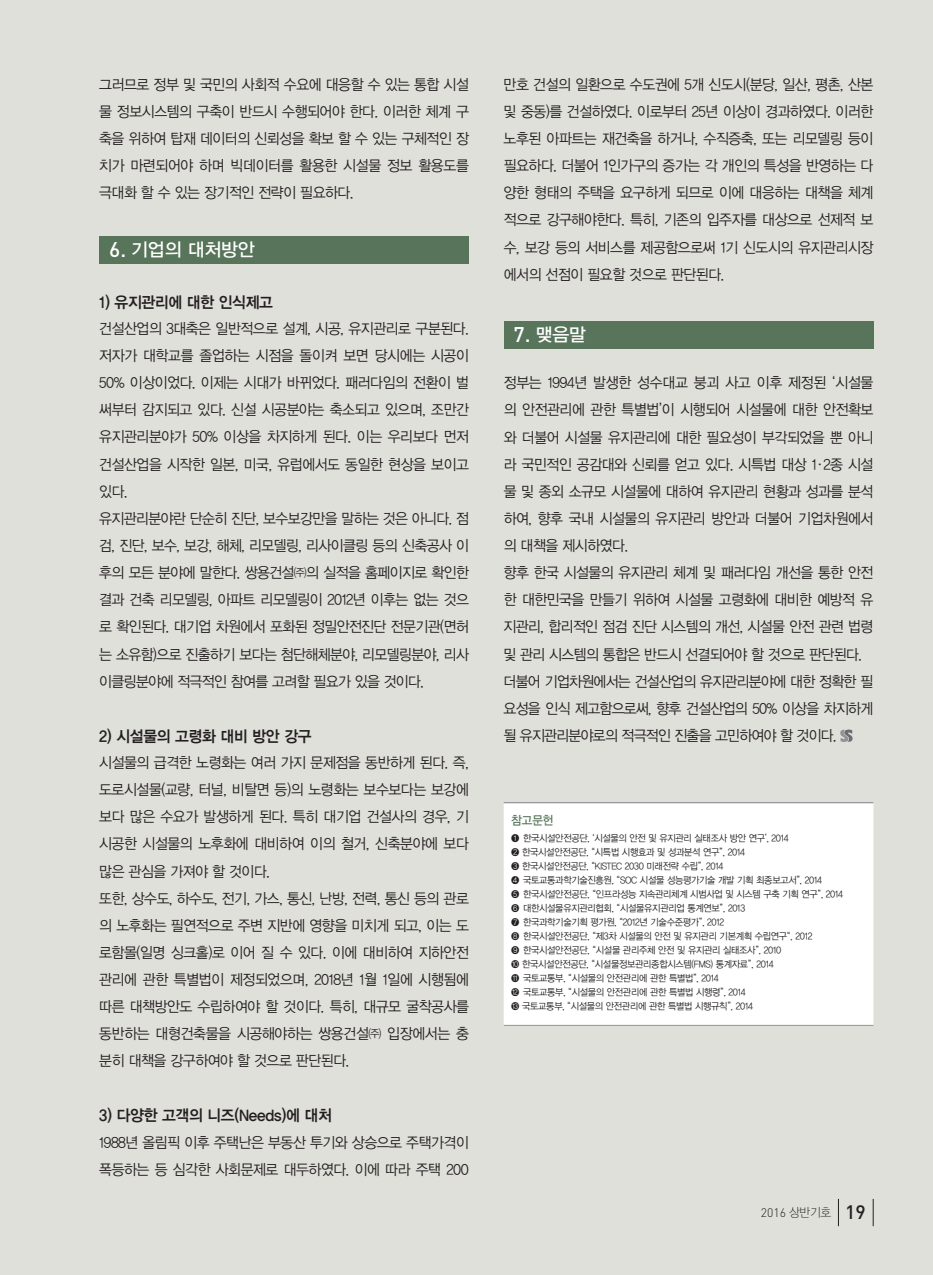
<style>
.page{position:relative;width:933px;height:1275px;background:#e0e0da}
.page>*{position:absolute;margin:0;border:0;box-sizing:border-box;transform-origin:0 0}
.t1{font:18.38px "YDVYGO13";letter-spacing:-.01em;color:#fff}
.t2{font:15.75px "YDVYGO14";letter-spacing:-.02em;color:#231f20;scale:.95 1}
.t3{font:14.88px/27.1px "YDVYGO12";letter-spacing:-.03em;color:#231f20;scale:.94 1}
.t4{font:300 12.25px "DIN";color:#231f20}
.t5{font:12.25px "YDVYGO13";color:#58745a;scale:.94 1}
.t6{font:9.62px/14px "YDVYGO12";letter-spacing:-.03em;color:#231f20;scale:.94 1}
.s1{font-family:"DIN";font-weight:500;font-size:21px}
.s2{font-size:8.75px}
.s3{font-family:"YDVYGO11";font-weight:400}
.s4{font-weight:500;font-size:19.25px}
</style>
<div class="page">
<svg style="left:838px;top:1199px;width:1px;height:27px"></svg>
<svg style="left:873px;top:1199px;width:1px;height:27px"></svg>
<svg style="left:840px;top:729px;width:13px;height:13px"></svg>
<div style="left:504px;top:804px;width:369px;height:221px;background:#fff"></div>
<hr style="left:504px;top:802px;width:369px;height:1px;background:#939598">
<hr style="left:504px;top:1025px;width:369px;height:1px;background:#939598">
<div style="left:99px;top:236px;width:370px;height:27px;background:#58745a"></div>
<div style="left:504px;top:321px;width:369px;height:27px;background:#58745a"></div>
<p class="t3" style="left:99px;top:71px;width:395px;text-align:justify">그러므로 정부 및 국민의 사회적 수요에 대응할 수 있는 통합 시설 물 정보시스템의 구축이 반드시 수행되어야 한다. 이러한 체계 구 축을 위하여 탑재 데이터의 신뢰성을 확보 할 수 있는 구체적인 장 치가 마련되어야 하며 빅데이터를 활용한 시설물 정보 활용도를 극대화 할 수 있는 장기적인 전략이 필요하다.</p>
<p class="t1" style="left:109px;top:239px;width:147px"><span class="s1">6.</span> 기업의 대처방안</p>
<p class="t2" style="left:99px;top:293px;width:184px">1) 유지관리에 대한 인식제고</p>
<p class="t3" style="left:99px;top:315px;width:395px">건설산업의 3대축은 일반적으로 설계, 시공, 유지관리로 구분된다. 저자가 대학교를 졸업하는 시점을 돌이켜 보면 당시에는 시공이<br>50% 이상이었다. 이제는 시대가 바뀌었다. 패러다임의 전환이 벌 써부터 감지되고 있다. 신설 시공분야는 축소되고 있으며, 조만간 유지관리분야가 50% 이상을 차지하게 된다. 이는 우리보다 먼저 건설산업을 시작한 일본, 미국, 유럽에서도 동일한 현상을 보이고 있다.<br>유지관리분야란 단순히 진단, 보수보강만을 말하는 것은 아니다. 점 검, 진단, 보수, 보강, 해체, 리모델링, 리사이클링 등의 신축공사 이 후의 모든 분야에 말한다. 쌍용건설㈜의 실적을 홈페이지로 확인한 결과 건축 리모델링, 아파트 리모델링이 2012년 이후는 없는 것으 로 확인된다. 대기업 차원에서 포화된 정밀안전진단 전문기관(면허 는 소유함)으로 진출하기 보다는 첨단해체분야, 리모델링분야, 리사 이클링분야에 적극적인 참여를 고려할 필요가 있을 것이다.</p>
<p class="t2" style="left:99px;top:727px;width:225px">2) 시설물의 고령화 대비 방안 강구</p>
<p class="t3" style="left:99px;top:749px;width:395px">시설물의 급격한 노령화는 여러 가지 문제점을 동반하게 된다. 즉, 도로시설물(교량, 터널, 비탈면 등)의 노령화는 보수보다는 보강에 보다 많은 수요가 발생하게 된다. 특히 대기업 건설사의 경우, 기 시공한 시설물의 노후화에 대비하여 이의 철거, 신축분야에 보다 많은 관심을 가져야 할 것이다.<br>또한, 상수도, 하수도, 전기, 가스, 통신, 난방, 전력, 통신 등의 관로 의 노후화는 필연적으로 주변 지반에 영향을 미치게 되고, 이는 도 로함몰(일명 싱크홀)로 이어 질 수 있다. 이에 대비하여 지하안전 관리에 관한 특별법이 제정되었으며, 2018년 1월 1일에 시행됨에 따른 대책방안도 수립하여야 할 것이다. 특히, 대규모 굴착공사를 동반하는 대형건축물을 시공해야하는 쌍용건설㈜ 입장에서는 충 분히 대책을 강구하여야 할 것으로 판단된다.</p>
<p class="t2" style="left:99px;top:1106px;width:246px">3) 다양한 고객의 니즈(Needs)에 대처</p>
<p class="t3" style="left:99px;top:1129px;width:395px">1988년 올림픽 이후 주택난은 부동산 투기와 상승으로 주택가격이 폭등하는 등 심각한 사회문제로 대두하였다. 이에 따라 주택 200</p>
<p class="t3" style="left:503px;top:71px;width:395px;text-align:justify">만호 건설의 일환으로 수도권에 5개 신도시(분당, 일산, 평촌, 산본 및 중동)를 건설하였다. 이로부터 25년 이상이 경과하였다. 이러한 노후된 아파트는 재건축을 하거나, 수직증축, 또는 리모델링 등이 필요하다. 더불어 1인가구의 증가는 각 개인의 특성을 반영하는 다 양한 형태의 주택을 요구하게 되므로 이에 대응하는 대책을 체계 적으로 강구해야한다. 특히, 기존의 입주자를 대상으로 선제적 보 수, 보강 등의 서비스를 제공함으로써 1기 신도시의 유지관리시장 에서의 선점이 필요할 것으로 판단된다.</p>
<p class="t1" style="left:513px;top:324px;width:74px"><span class="s1">7.</span> 맺음말</p>
<p class="t3" style="left:503px;top:369px;width:395px">정부는 1994년 발생한 성수대교 붕괴 사고 이후 제정된 ‘시설물 의 안전관리에 관한 특별법’이 시행되어 시설물에 대한 안전확보 와 더불어 시설물 유지관리에 대한 필요성이 부각되었을 뿐 아니 라 국민적인 공감대와 신뢰를 얻고 있다. 시특법 대상 1<span class="s2">•</span>2종 시설 물 및 종외 소규모 시설물에 대하여 유지관리 현황과 성과를 분석 하여, 향후 국내 시설물의 유지관리 방안과 더불어 기업차원에서 의 대책을 제시하였다.<br>향후 한국 시설물의 유지관리 체계 및 패러다임 개선을 통한 안전 한 대한민국을 만들기 위하여 시설물 고령화에 대비한 예방적 유 지관리, 합리적인 점검 진단 시스템의 개선, 시설물 안전 관련 법령 및 관리 시스템의 통합은 반드시 선결되어야 할 것으로 판단된다. 더불어 기업차원에서는 건설산업의 유지관리분야에 대한 정확한 필 요성을 인식 제고함으로써, 향후 건설산업의 50% 이상을 차지하게 될 유지관리분야로의 적극적인 진출을 고민하여야 할 것이다.</p>
<p class="t5" style="left:511px;top:813px;width:47px">참고문헌</p>
<p class="t6" style="left:511px;top:831px;width:354px">❶ 한국시설안전공단, ‘시설물의 안전 및 유지관리 실태조사 방안 연구’, 2014<br>❷ 한국시설안전공단, “시특법 시행효과 및 성과분석 연구”, 2014<br>❸ 한국시설안전공단, “KISTEC 2030 미래전략 수립”, 2014<br>❹ 국토교통과학기술진흥원, “SOC 시설물 성능평가기술 개발 기획 최종보고서”, 2014<br>❺ 한국시설안전공단, “인프라성능 지속관리체계 시범사업 및 시스템 구축 기획 연구”, 2014<br>❻ 대한시설물유지관리협회, “시설물유지관리업 통계연보”, 2013<br>❼ 한국과학기술기획 평가원, “2012년 기술수준평가”, 2012<br>❽ 한국시설안전공단, “제3차 시설물의 안전 및 유지관리 기본계획 수립연구“, 2012<br>❾ 한국시설안전공단, “시설물 관리주체 안전 및 유지관리 실태조사”, 2010<br>❿ 한국시설안전공단, “시설물정보관리종합시스템(FMS) 통계자료”, 2014<br>⓫ 국토교통부, “시설물의 안전관리에 관한 특별법”, 2014<br>⓬ 국토교통부, “시설물의 안전관리에 관한 특별법 시행령”, 2014<br>⓭ 국토교통부, “시설물의 안전관리에 관한 특별법 시행규칙”, 2014</p>
<p class="t4" style="left:760px;top:1205px;width:107px">2016 <span class="s3">상반기호</span> <span class="s4">19</span></p>
</div>
